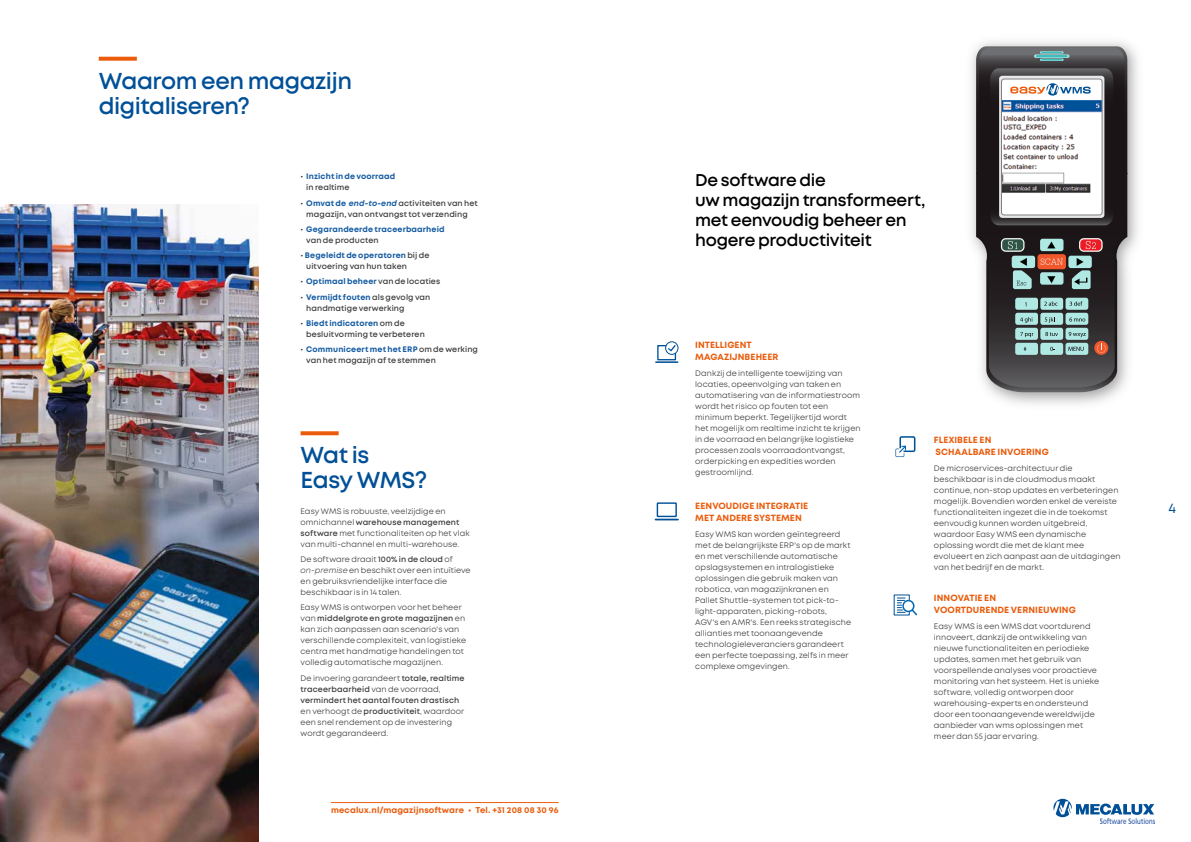
<style>
.page{position:relative;width:1191px;height:842px;background:#fff}
.page>*{position:absolute;margin:0;border:0;box-sizing:border-box;transform-origin:0 0}
.t1{font:600 23px/25px "Mont";letter-spacing:-.02em;color:#005098}
.t2{font:600 17px/20px "Mont";letter-spacing:-.015em;color:#000}
.t3{font:14px "Mont";color:#005098}
.t4{font:700 9px/12px "Mont";letter-spacing:.005em;color:#ea5b0b}
.t5{font:700 8.5px "Mont";letter-spacing:.015em;color:#ea5b0b}
.t6{font:8px/11px "Mont";letter-spacing:.01em;color:#3c3c3b}
.t7{font:600 8px/11px "Mont";letter-spacing:.01em;color:#3c3c3b}
.t8{font:700 8px/11px "Mont";letter-spacing:.015em;color:#155ca2}
.s1{font-weight:600;color:#3c3c3b}
.s2{font-weight:700;color:#155ca2}
.s3{font-weight:700;font-style:italic;color:#155ca2}
.s4{font-weight:600}
.s5{font-style:italic}
</style>
<div class="page">
<svg style="left:1053px;top:799px;width:101px;height:18px"></svg>
<img style="left:1100px;top:818px;width:54px;height:5px">
<hr style="left:331px;top:802px;width:227px;height:1px;background:#ea5b0b">
<img style="left:0;top:528px;width:258px;height:314px">
<img style="left:0;top:205px;width:258px;height:323px">
<svg style="left:99px;top:57px;width:38px;height:4px"></svg>
<svg style="left:300px;top:431px;width:39px;height:4px"></svg>
<svg style="left:893px;top:594px;width:25px;height:22px"></svg>
<hr style="left:656px;top:361px;width:21px;height:2px;background:#005098">
<div style="left:665px;top:341px;width:13px;height:14px;border:1px solid #005098;border-radius:50%"></div>
<svg style="left:657px;top:344px;width:20px;height:17px"></svg>
<div style="left:656px;top:502px;width:21px;height:15px;border:1px solid #005098"></div>
<svg style="left:655px;top:519px;width:23px;height:1px"></svg>
<svg style="left:895px;top:436px;width:20px;height:21px"></svg>
<img style="left:971px;top:41px;width:167px;height:363px">
<svg style="left:976px;top:46px;width:151px;height:346px"></svg>
<svg style="left:979px;top:48px;width:145px;height:340px;background:#423f41"></svg>
<svg style="left:1034px;top:51px;width:35px;height:10px"></svg>
<div style="left:1015px;top:298px;width:23px;height:12px;background:#b0e8e3;border-radius:2px"></div>
<div style="left:1040px;top:298px;width:23px;height:12px;background:#b0e8e3;border-radius:2px"></div>
<svg style="left:1044px;top:301px;width:13px;height:5px"></svg>
<div style="left:1065px;top:298px;width:23px;height:12px;background:#b0e8e3;border-radius:2px"></div>
<svg style="left:1069px;top:301px;width:13px;height:5px"></svg>
<div style="left:1015px;top:313px;width:23px;height:12px;background:#b0e8e3;border-radius:2px"></div>
<svg style="left:1020px;top:317px;width:12px;height:6px"></svg>
<div style="left:1040px;top:313px;width:23px;height:12px;background:#b0e8e3;border-radius:2px"></div>
<svg style="left:1044px;top:317px;width:10px;height:6px"></svg>
<div style="left:1065px;top:313px;width:23px;height:12px;background:#b0e8e3;border-radius:2px"></div>
<svg style="left:1069px;top:317px;width:16px;height:5px"></svg>
<div style="left:1015px;top:328px;width:23px;height:12px;background:#b0e8e3;border-radius:2px"></div>
<svg style="left:1020px;top:332px;width:13px;height:5px"></svg>
<div style="left:1040px;top:328px;width:23px;height:12px;background:#b0e8e3;border-radius:2px"></div>
<svg style="left:1045px;top:332px;width:13px;height:4px"></svg>
<div style="left:1065px;top:328px;width:23px;height:12px;background:#b0e8e3;border-radius:2px"></div>
<svg style="left:1068px;top:332px;width:17px;height:5px"></svg>
<div style="left:1040px;top:343px;width:23px;height:12px;background:#b0e8e3;border-radius:2px"></div>
<div style="left:1065px;top:343px;width:23px;height:12px;background:#b0e8e3;border-radius:2px"></div>
<svg style="left:1068px;top:347px;width:15px;height:4px"></svg>
<div style="left:1015px;top:343px;width:23px;height:12px;background:#b0e8e3;border-radius:2px"></div>
<svg style="left:1094px;top:341px;width:14px;height:14px"></svg>
<svg style="left:1097px;top:343px;width:8px;height:10px"></svg>
<div style="left:1068px;top:256px;width:23px;height:12px;background:#b0e8e3;border-radius:3px"></div>
<div style="left:1011px;top:256px;width:24px;height:12px;background:#b0e8e3;border-radius:3px"></div>
<div style="left:1040px;top:239px;width:23px;height:12px;background:#b0e8e3;border-radius:3px"></div>
<svg style="left:1047px;top:242px;width:8px;height:6px"></svg>
<div style="left:1040px;top:272px;width:23px;height:13px;background:#b0e8e3;border-radius:3px"></div>
<svg style="left:1047px;top:276px;width:8px;height:7px"></svg>
<div style="left:1037px;top:254px;width:29px;height:15px;background:#f2572b;border-radius:3px"></div>
<svg style="left:1040px;top:258px;width:22px;height:7px"></svg>
<svg style="left:1079px;top:238px;width:23px;height:14px"></svg>
<svg style="left:1001px;top:238px;width:23px;height:14px"></svg>
<svg style="left:1013px;top:258px;width:18px;height:31px"></svg>
<svg style="left:1071px;top:258px;width:19px;height:31px"></svg>
<svg style="left:990px;top:68px;width:123px;height:157px"></svg>
<h1 class="t1" style="left:99px;top:68px;width:255px">Waarom een magazijn digitaliseren?</h1>
<p class="t8" style="left:306px;top:171px;width:91px;text-indent:-6px"><span class="s1">•</span> Inzicht in de voorraad <span class="s1">in realtime</span></p>
<p class="t7" style="left:300px;top:197px;width:179px;text-align:center">• <span class="s2">Omvat de</span> <span class="s3">end-to-end</span> activiteiten van het magazijn, van ontvangst tot verzending</p>
<p class="t8" style="left:306px;top:224px;width:140px;text-indent:-6px"><span class="s1">•</span> Gegarandeerde traceerbaarheid <span class="s1">van de producten</span></p>
<p class="t7" style="left:306px;top:250px;width:125px;text-indent:-6px">• <span class="s2">Begeleidt de operatoren</span> bij de uitvoering van hun taken</p>
<p class="t7" style="left:300px;top:276px;width:141px">• <span class="s2">Optimaal beheer</span> van de locaties</p>
<p class="t7" style="left:306px;top:291px;width:126px;text-indent:-6px">• <span class="s2">Vermijdt fouten</span> als gevolg van handmatige verwerking</p>
<p class="t7" style="left:306px;top:318px;width:120px;text-indent:-6px">• <span class="s2">Biedt indicatoren</span> om de besluitvorming te verbeteren</p>
<p class="t7" style="left:306px;top:344px;width:173px;text-indent:-6px">• <span class="s2">Communiceert met het ERP</span> om de werking van het magazijn af te stemmen</p>
<h1 class="t1" style="left:300px;top:443px;width:128px">Wat is<br>Easy WMS?</h1>
<p class="t6" style="left:300px;top:506px;width:171px">Easy WMS is robuuste, veelzijdige en omnichannel <span class="s4">warehouse management software</span> met functionaliteiten op het vlak van multi-channel en multi-warehouse.</p>
<p class="t6" style="left:300px;top:554px;width:171px">De software draait <span class="s4">100% in de cloud</span> of <span class="s5">on-premise</span> en beschikt over een intuïtieve en gebruiksvriendelijke interface die beschikbaar is in 14 talen.</p>
<p class="t6" style="left:300px;top:602px;width:167px">Easy WMS is ontworpen voor het beheer van <span class="s4">middelgrote en grote magazijnen</span> en kan zich aanpassen aan scenario's van verschillende complexiteit, van logistieke centra met handmatige handelingen tot volledig automatische magazijnen.</p>
<p class="t6" style="left:300px;top:672px;width:165px">De invoering garandeert <span class="s4">totale, realtime traceerbaarheid</span> van de voorraad, <span class="s4">vermindert het aantal fouten drastisch </span>en verhoogt de <span class="s4">productiviteit</span>, waardoor een snel rendement op de investering wordt gegarandeerd.</p>
<p class="t5" style="left:331px;top:804px;width:229px">mecalux.nl/magazijnsoftware • Tel. +31 208 08 30 96</p>
<h2 class="t2" style="left:695px;top:170px;width:232px">De software die<br>uw magazijn transformeert, met eenvoudig beheer en hogere productiviteit</h2>
<p class="t4" style="left:695px;top:339px;width:85px">INTELLIGENT<br>MAGAZIJNBEHEER</p>
<p class="t6" style="left:695px;top:368px;width:167px">Dankzij de intelligente toewijzing van locaties, opeenvolging van taken en automatisering van de informatiestroom wordt het risico op fouten tot een minimum beperkt. Tegelijkertijd wordt het mogelijk om realtime inzicht te krijgen in de voorraad en belangrijke logistieke processen zoals voorraadontvangst, orderpicking en expedities worden gestroomlijnd.</p>
<p class="t4" style="left:695px;top:500px;width:115px">EENVOUDIGE INTEGRATIE<br>MET ANDERE SYSTEMEN</p>
<p class="t6" style="left:695px;top:529px;width:157px">Easy WMS kan worden geïntegreerd met de belangrijkste ERP's op de markt en met verschillende automatische opslagsystemen en intralogistieke oplossingen die gebruik maken van robotica, van magazijnkranen en Pallet Shuttle-systemen tot pick-to&shy;light-apparaten, picking-robots, AGV's en AMR's. Een reeks strategische allianties met toonaangevende technologieleveranciers garandeert een perfecte toepassing, zelfs in meer complexe omgevingen.</p>
<p class="t4" style="left:934px;top:434px;width:116px">FLEXIBELE EN<br>SCHAALBARE INVOERING</p>
<p class="t6" style="left:934px;top:462px;width:188px">De microservices-architectuur die beschikbaar is in de cloudmodus maakt continue, non-stop updates en verbeteringen mogelijk. Bovendien worden enkel de vereiste functionaliteiten ingezet die in de toekomst eenvoudig kunnen worden uitgebreid, waardoor Easy WMS een dynamische oplossing wordt die met de klant mee evolueert en zich aanpast aan de uitdagingen van het bedrijf en de markt.</p>
<p class="t4" style="left:934px;top:592px;width:143px">INNOVATIE EN<br>VOORTDURENDE VERNIEUWING</p>
<p class="t6" style="left:934px;top:621px;width:167px">Easy WMS is een WMS dat voortdurend innoveert, dankzij de ontwikkeling van nieuwe functionaliteiten en periodieke updates, samen met het gebruik van voorspellende analyses voor proactieve monitoring van het systeem. Het is unieke software, volledig ontworpen door warehousing-experts en ondersteund door een toonaangevende wereldwijde aanbieder van wms oplossingen met meer dan 55 jaar ervaring.</p>
<h3 class="t3" style="left:1168px;top:499px;width:9px">4</h3>
</div>
